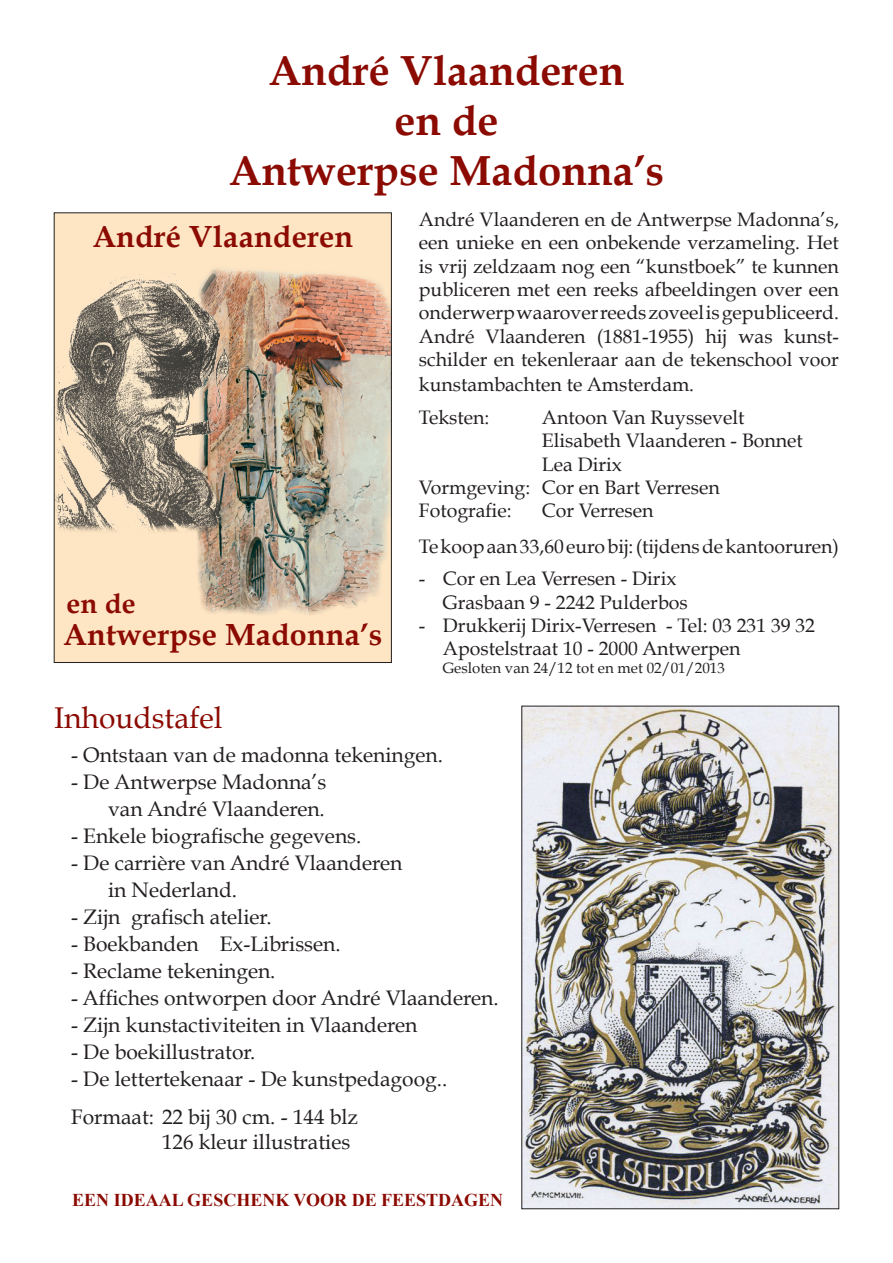
<style>
.page{position:relative;width:893px;height:1263px;background:#fff}
.page>*{position:absolute;margin:0;border:0;box-sizing:border-box;transform-origin:0 0}
.t1{font:700 42px/50.4px "Book Antiqua";color:#8b0a02;text-align:center}
.t2{font:700 30.6px "Book Antiqua";letter-spacing:.005em;color:#8b0a02}
.t3{font:30px "Book Antiqua";color:#8b0a02}
.t4{font:700 27.75px "Book Antiqua";color:#8b0a02}
.t5{font:21px/27px "Book Antiqua";color:#231f20}
.t6{font:19.5px/23.4px "Book Antiqua";color:#231f20}
.t7{font:700 18px "Times New Roman";color:#8b0a02}
.t8{font:15px "Book Antiqua";color:#231f20}
</style>
<div class="page">
<img style="left:524px;top:708px;width:313px;height:499px">
<div style="left:54px;top:213px;width:337px;height:449px;background:#fee5c3"></div>
<img style="left:197px;top:270px;width:193px;height:345px">
<img style="left:56px;top:268px;width:188px;height:279px">
<div style="left:54px;top:213px;width:338px;height:450px;border:1px solid #231f20"></div>
<h1 class="t1" style="left:229px;top:45px;width:437px">André Vlaanderen<br>en de<br>Antwerpse Madonna’s</h1>
<h2 class="t2" style="left:92px;top:219px;width:262px">André Vlaanderen</h2>
<h3 class="t4" style="left:67px;top:587px;width:71px">en de</h3>
<h2 class="t2" style="left:63px;top:617px;width:320px">Antwerpse Madonna’s</h2>
<p class="t6" style="left:419px;top:207px;width:422px;text-align:justify">André Vlaanderen en de Antwerpse Madonna’s, een unieke en een onbekende verzameling. Het is vrij zeldzaam nog een “kunstboek” te kunnen publiceren met een reeks afbeeldingen over een onderwerp waarover reeds zoveel is gepubliceerd.<br>André Vlaanderen (1881-1955) hij was kunst&shy;schilder en tekenleraar aan de tekenschool voor</p>
<p class="t6" style="left:419px;top:368px;width:277px;line-height:32.4px">kunstambachten te Amsterdam.<br>Teksten:</p>
<p class="t6" style="left:542px;top:405px;width:204px">Antoon Van Ruyssevelt</p>
<p class="t6" style="left:542px;top:429px;width:263px">Elisabeth Vlaanderen - Bonnet</p>
<p class="t6" style="left:542px;top:452px;width:82px">Lea Dirix</p>
<p class="t6" style="left:419px;top:476px;width:302px">Vormgeving: Cor en Bart Verresen</p>
<p class="t6" style="left:419px;top:499px;width:94px">Fotografie:</p>
<p class="t6" style="left:419px;top:493px;width:422px;line-height:35.4px;text-indent:123px">Cor Verresen<br>Te koop aan 33,60 euro bij: (tijdens de kantooruren)</p>
<p class="t6" style="left:443px;top:567px;width:246px;text-indent:-24px">- Cor en Lea Verresen - Dirix<br>Grasbaan 9 - 2242 Pulderbos</p>
<p class="t6" style="left:443px;top:614px;width:373px;text-indent:-24px">- Drukkerij Dirix-Verresen - Tel: 03 231 39 32<br>Apostelstraat 10 - 2000 Antwerpen</p>
<p class="t8" style="left:443px;top:659px;width:284px">Gesloten van 24/12 tot en met 02/01/2013</p>
<h3 class="t3" style="left:54px;top:699px;width:170px">Inhoudstafel</h3>
<p class="t5" style="left:71px;top:742px;width:373px">- Ontstaan van de madonna tekeningen.</p>
<p class="t5" style="left:71px;top:769px;width:257px;text-align:right">- De Antwerpse Madonna’s van André Vlaanderen.</p>
<p class="t5" style="left:71px;top:823px;width:292px">- Enkele biografische gegevens.</p>
<p class="t5" style="left:108px;top:850px;width:296px;text-indent:-37px">- De carrière van André Vlaanderen in Nederland.</p>
<p class="t5" style="left:71px;top:904px;width:202px">- Zijn grafisch atelier.</p>
<p class="t5" style="left:71px;top:931px;width:271px">- Boekbanden Ex-Librissen.</p>
<p class="t5" style="left:71px;top:958px;width:206px">- Reclame tekeningen.</p>
<p class="t5" style="left:71px;top:985px;width:429px">- Affiches ontworpen door André Vlaanderen.</p>
<p class="t5" style="left:71px;top:1012px;width:348px">- Zijn kunstactiviteiten in Vlaanderen</p>
<p class="t5" style="left:71px;top:1039px;width:186px">- De boekillustrator.</p>
<p class="t5" style="left:71px;top:1060px;width:378px;line-height:37.5px">- De lettertekenaar - De kunstpedagoog..<br>Formaat: 22 bij 30 cm. - 144 blz</p>
<p class="t5" style="left:162px;top:1128px;width:190px">126 kleur illustraties</p>
<p class="t7" style="left:72px;top:1187px;width:432px">EEN IDEAAL GESCHENK VOOR DE FEESTDAGEN</p>
</div>
